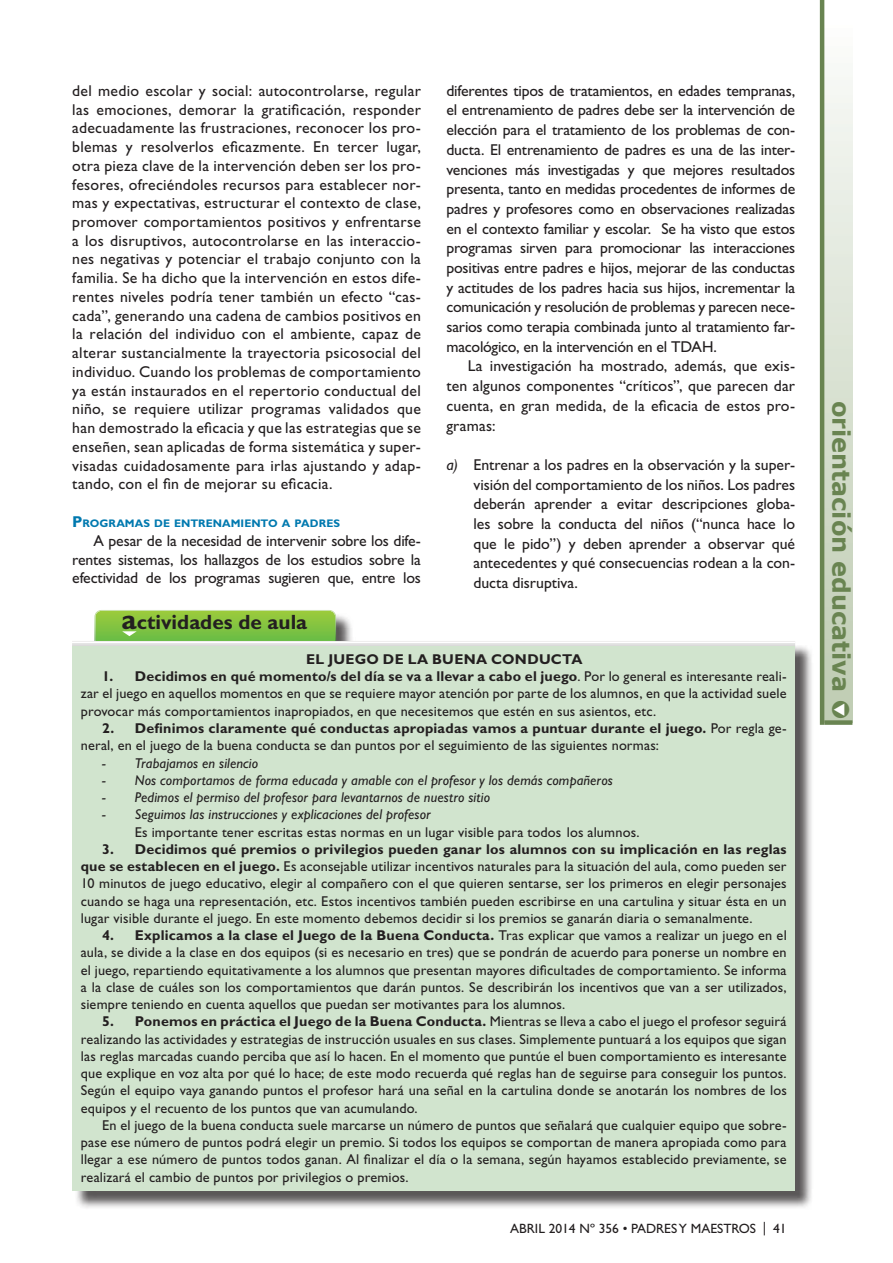
<style>
.page{position:relative;width:893px;height:1263px;background:#fff}
.page>*{position:absolute;margin:0;border:0;box-sizing:border-box;transform-origin:0 0}
.t1{font:700 24px "Verdana";color:#698451}
.t2{font:700 20.7px "Gill Sans Std";color:#231f20}
.t3{font:15.75px/18.8px "Gill Sans Std";color:#231f20;text-align:justify}
.t4{font:14.25px/17.2px "Gill Sans Std";letter-spacing:.01em;color:#231f20;text-align:justify}
.t5{font:italic 14.25px "Gill Sans Std";letter-spacing:.01em;color:#231f20}
.t6{font:700 14.25px "Gill Sans Std";letter-spacing:.02em;color:#231f20}
.t7{font:13.5px "Gill Sans Std";color:#231f20}
.t8{font:700 10.95px "Gill Sans Std";color:#0079af}
.s1{font-size:15.75px}
.s2{font-style:italic}
.s3{font-size:28.5px}
.s4{font-weight:700}
.s5{color:#fff}
</style>
<div class="page">
<svg style="left:824px;top:0;width:28px;height:720px"></svg>
<div style="left:824px;top:720px;width:28px;height:5px;background:#698451"></div>
<hr style="left:820px;top:0;width:4px;height:725px;background:#698451">
<div style="left:75px;top:612px;width:739px;height:597px;background:#231f20;opacity:.75"></div>
<img style="left:98px;top:610px;width:235px;height:1px">
<svg style="left:72px;top:611px;width:723px;height:35px"></svg>
<hr style="left:72px;top:642px;width:723px;height:1px;background:#fff">
<div style="left:72px;top:646px;width:723px;height:545px;background:#d1e4ce"></div>
<p class="t3" style="left:72px;top:81px;width:350px">del medio escolar y social: autocontrolarse, regular las emociones, demorar la gratificación, responder adecuadamente las frustraciones, reconocer los pro&shy;blemas y resolverlos eficazmente. En tercer lugar, otra pieza clave de la intervención deben ser los pro&shy;fesores, ofreciéndoles recursos para establecer nor&shy;mas y expectativas, estructurar el contexto de clase, promover comportamientos positivos y enfrentarse a los disruptivos, autocontrolarse en las interaccio&shy;nes negativas y potenciar el trabajo conjunto con la familia. Se ha dicho que la intervención en estos dife&shy;rentes niveles podría tener también un efecto “cas&shy;cada”, generando una cadena de cambios positivos en la relación del individuo con el ambiente, capaz de alterar sustancialmente la trayectoria psicosocial del individuo. Cuando los problemas de comportamiento ya están instaurados en el repertorio conductual del niño, se requiere utilizar programas validados que han demostrado la eficacia y que las estrategias que se enseñen, sean aplicadas de forma sistemática y super&shy;visadas cuidadosamente para irlas ajustando y adap&shy;tando, con el fin de mejorar su eficacia.</p>
<p class="t8" style="left:72px;top:517px;width:269px"><span class="s1">P</span>ROGRAMAS DE ENTRENAMIENTO A PADRES</p>
<p class="t3" style="left:72px;top:531px;width:350px;text-indent:21px">A pesar de la necesidad de intervenir sobre los dife&shy;rentes sistemas, los hallazgos de los estudios sobre la efectividad de los programas sugieren que, entre los</p>
<p class="t3" style="left:446px;top:81px;width:350px;line-height:19.6px">diferentes tipos de tratamientos, en edades tempranas, el entrenamiento de padres debe ser la intervención de elección para el tratamiento de los problemas de con&shy;ducta. El entrenamiento de padres es una de las inter&shy;venciones más investigadas y que mejores resultados presenta, tanto en medidas procedentes de informes de padres y profesores como en observaciones realizadas en el contexto familiar y escolar. Se ha visto que estos programas sirven para promocionar las interacciones positivas entre padres e hijos, mejorar de las conductas y actitudes de los padres hacia sus hijos, incrementar la comunicación y resolución de problemas y parecen nece&shy;sarios como terapia combinada junto al tratamiento far&shy;macológico, en la intervención en el TDAH.</p>
<p class="t3" style="left:446px;top:356px;width:350px;line-height:19.6px;text-indent:21px">La investigación ha mostrado, además, que exis&shy;ten algunos componentes “críticos”, que parecen dar cuenta, en gran medida, de la eficacia de estos pro&shy;gramas:</p>
<p class="t3" style="left:473px;top:455px;width:323px;line-height:19.6px;text-indent:-27px"><span class="s2">a)</span> Entrenar a los padres en la observación y la super&shy;visión del comportamiento de los niños. Los padres deberán aprender a evitar descripciones globa&shy;les sobre la conducta del niños (“nunca hace lo que le pido”) y deben aprender a observar qué antecedentes y qué consecuencias rodean a la con&shy;ducta disruptiva.</p>
<h2 class="t2" style="left:122px;top:610px;width:187px"><span class="s3">a</span>ctividades de aula</h2>
<p class="t6" style="left:306px;top:651px;width:278px">EL JUEGO DE LA BUENA CONDUCTA</p>
<p class="t4" style="left:81px;top:668px;width:707px;text-indent:21px"><span class="s4">1. Decidimos en qué momento/s del día se va a llevar a cabo el juego</span>. Por lo general es interesante reali&shy;zar el juego en aquellos momentos en que se requiere mayor atención por parte de los alumnos, en que la actividad suele provocar más comportamientos inapropiados, en que necesitemos que estén en sus asientos, etc.</p>
<p class="t4" style="left:81px;top:720px;width:707px;text-indent:21px"><span class="s4">2. Definimos claramente qué conductas apropiadas vamos a puntuar durante el juego.</span> Por regla ge&shy;neral, en el juego de la buena conducta se dan puntos por el seguimiento de las siguientes normas:</p>
<p class="t5" style="left:102px;top:754px;width:158px">- Trabajamos en silencio</p>
<p class="t5" style="left:102px;top:772px;width:512px">- Nos comportamos de forma educada y amable con el profesor y los demás compañeros</p>
<p class="t5" style="left:102px;top:789px;width:389px">- Pedimos el permiso del profesor para levantarnos de nuestro sitio</p>
<p class="t5" style="left:102px;top:806px;width:330px">- Seguimos las instrucciones y explicaciones del profesor</p>
<p class="t4" style="left:135px;top:823px;width:506px">Es importante tener escritas estas normas en un lugar visible para todos los alumnos.</p>
<p class="t4" style="left:81px;top:840px;width:707px;text-indent:21px"><span class="s4">3. Decidimos qué premios o privilegios pueden ganar los alumnos con su implicación en las reglas que se establecen en el juego.</span> Es aconsejable utilizar incentivos naturales para la situación del aula, como pueden ser 10 minutos de juego educativo, elegir al compañero con el que quieren sentarse, ser los primeros en elegir personajes cuando se haga una representación, etc. Estos incentivos también pueden escribirse en una cartulina y situar ésta en un lugar visible durante el juego. En este momento debemos decidir si los premios se ganarán diaria o semanalmente.</p>
<p class="t4" style="left:81px;top:927px;width:707px;text-indent:21px"><span class="s4">4. Explicamos a la clase el Juego de la Buena Conducta.</span> Tras explicar que vamos a realizar un juego en el aula, se divide a la clase en dos equipos (si es necesario en tres) que se pondrán de acuerdo para ponerse un nombre en el juego, repartiendo equitativamente a los alumnos que presentan mayores dificultades de comportamiento. Se informa a la clase de cuáles son los comportamientos que darán puntos. Se describirán los incentivos que van a ser utilizados, siempre teniendo en cuenta aquellos que puedan ser motivantes para los alumnos.</p>
<p class="t4" style="left:81px;top:1013px;width:707px;text-indent:21px"><span class="s4">5. Ponemos en práctica el Juego de la Buena Conducta.</span> Mientras se lleva a cabo el juego el profesor seguirá realizando las actividades y estrategias de instrucción usuales en sus clases. Simplemente puntuará a los equipos que sigan las reglas marcadas cuando perciba que así lo hacen. En el momento que puntúe el buen comportamiento es interesante que explique en voz alta por qué lo hace; de este modo recuerda qué reglas han de seguirse para conseguir los puntos.<br>Según el equipo vaya ganando puntos el profesor hará una señal en la cartulina donde se anotarán los nombres de los equipos y el recuento de los puntos que van acumulando.</p>
<p class="t4" style="left:81px;top:1116px;width:707px;text-indent:21px">En el juego de la buena conducta suele marcarse un número de puntos que señalará que cualquier equipo que sobre&shy;pase ese número de puntos podrá elegir un premio. Si todos los equipos se comportan de manera apropiada como para llegar a ese número de puntos todos ganan. Al finalizar el día o la semana, según hayamos establecido previamente, se realizará el cambio de puntos por privilegios o premios.</p>
<p class="t7" style="left:510px;top:1221px;width:278px">ABRIL 2014 Nº 356 • PADRES Y MAESTROS | 41</p>
<h1 class="t1" style="left:858px;top:400px;width:320px;rotate:90deg">orientación educativa ●<span class="s5">▼</span></h1>
</div>
